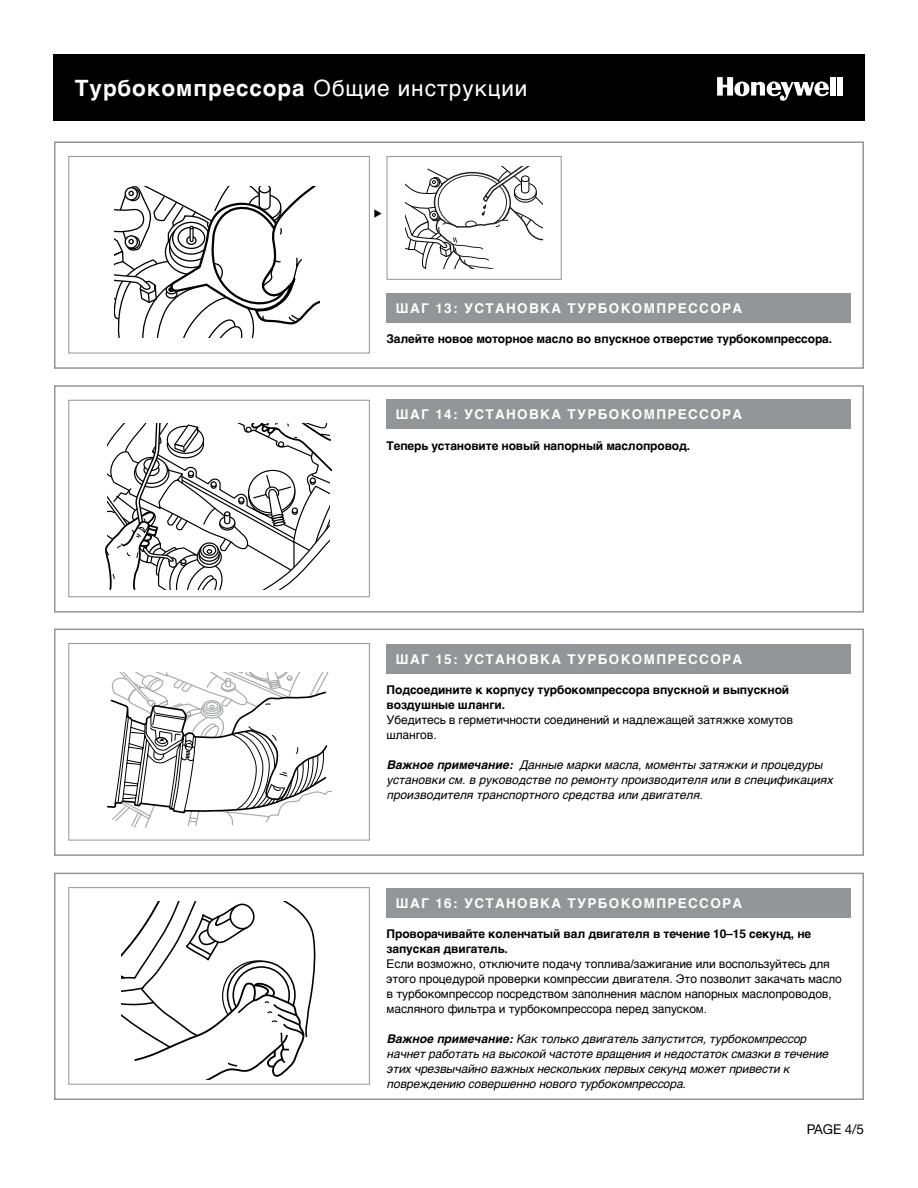
<style>
.page{position:relative;width:918px;height:1188px;background:#fff}
.page>*{position:absolute;margin:0;border:0;box-sizing:border-box;transform-origin:0 0}
.t1{font:700 22.5px "Helvetica";letter-spacing:.04em;color:#fff}
.t2{font:700 13.5px "Helvetica";letter-spacing:.1em;color:#fff}
.t3{font:13.5px "Helvetica Neue";color:#000}
.t4{font:italic 12px/15px "Helvetica";color:#000}
.t5{font:12px/15px "Helvetica";letter-spacing:-.01em;color:#000}
.t6{font:700 12px/15px "Helvetica";letter-spacing:-.01em;color:#000}
.s1{font-weight:400}
.s2{font-weight:700}
</style>
<div class="page">
<div style="left:54px;top:629px;width:810px;height:227px;border:2px solid #939598"></div>
<div style="left:54px;top:54px;width:811px;height:66px;background:#000"></div>
<div style="left:830px;top:77px;width:5px;height:19px;background:#fff"></div>
<div style="left:837px;top:77px;width:5px;height:19px;background:#fff"></div>
<svg style="left:717px;top:77px;width:112px;height:24px"></svg>
<div style="left:54px;top:141px;width:810px;height:228px;border:2px solid #939598"></div>
<div style="left:68px;top:156px;width:302px;height:197px;border:1px solid #939598"></div>
<div style="left:387px;top:156px;width:175px;height:124px;border:1px solid #939598"></div>
<div style="left:387px;top:293px;width:464px;height:29px;background:#939598"></div>
<div style="left:54px;top:385px;width:810px;height:228px;border:2px solid #939598"></div>
<div style="left:68px;top:400px;width:302px;height:197px;border:1px solid #939598"></div>
<div style="left:387px;top:399px;width:464px;height:30px;background:#939598"></div>
<div style="left:68px;top:643px;width:302px;height:197px;border:1px solid #939598"></div>
<div style="left:387px;top:644px;width:464px;height:29px;background:#939598"></div>
<div style="left:387px;top:888px;width:464px;height:29px;background:#939598"></div>
<div style="left:54px;top:873px;width:810px;height:227px;border:2px solid #939598"></div>
<div style="left:68px;top:887px;width:302px;height:198px;border:1px solid #939598"></div>
<svg style="left:114px;top:186px;width:205px;height:152px"></svg>
<svg style="left:405px;top:166px;width:138px;height:102px"></svg>
<svg style="left:105px;top:424px;width:227px;height:166px"></svg>
<svg style="left:107px;top:673px;width:224px;height:155px"></svg>
<svg style="left:122px;top:901px;width:194px;height:179px"></svg>
<h1 class="t1" style="left:75px;top:70px;width:454px">Tурбокомпрессора <span class="s1">Общие инструкции</span></h1>
<p class="t2" style="left:396px;top:297px;width:348px">ШАГ 13: УСТАНОВКА ТУРБОКОМПРЕССОРА</p>
<p class="t6" style="left:387px;top:331px;width:447px">Залейте новое моторное масло во впускное отверстие турбокомпрессора.</p>
<p class="t2" style="left:396px;top:404px;width:348px">ШАГ 14: УСТАНОВКА ТУРБОКОМПРЕССОРА</p>
<p class="t6" style="left:387px;top:438px;width:305px">Теперь установите новый напорный маслопровод.</p>
<p class="t2" style="left:396px;top:648px;width:348px">ШАГ 15: УСТАНОВКА ТУРБОКОМПРЕССОРА</p>
<p class="t6" style="left:387px;top:682px;width:404px">Подсоедините к корпусу турбокомпрессора впускной и выпускной воздушные шланги.</p>
<p class="t5" style="left:387px;top:712px;width:408px">Убедитесь в герметичности соединений и надлежащей затяжке хомутов шлангов.</p>
<p class="t4" style="left:387px;top:757px;width:452px"><span class="s2">Важноепримечание:</span> Данныемаркимасла,моменты затяжкиипроцедуры установкисм.вруководствепоремонтупроизводителяиливспецификациях производителятранспортногосредстваилидвигателя.</p>
<p class="t2" style="left:396px;top:892px;width:348px">ШАГ 16: УСТАНОВКА ТУРБОКОМПРЕССОРА</p>
<p class="t6" style="left:387px;top:926px;width:426px">Проворачивайте коленчатый вал двигателя в течение 10–15 секунд, не запуская двигатель.</p>
<p class="t5" style="left:387px;top:956px;width:457px">Если возможно, отключите подачу топлива/зажигание или воспользуйтесь для этого процедурой проверки компрессии двигателя. Это позволит закачать масло в турбокомпрессор посредством заполнения маслом напорных маслопроводов, масляного фильтра и турбокомпрессора перед запуском.</p>
<p class="t4" style="left:387px;top:1031px;width:447px"><span class="s2">Важноепримечание:</span> Кактолькодвигательзапустится,турбокомпрессор начнетработатьнавысокойчастотевращенияинедостатоксмазкивтечение этихчрезвычайноважныхнесколькихпервыхсекундможетпривестик повреждению совершенноновоготурбокомпрессора.</p>
<p class="t3" style="left:807px;top:1121px;width:59px">PAGE 4/5</p>
</div>
